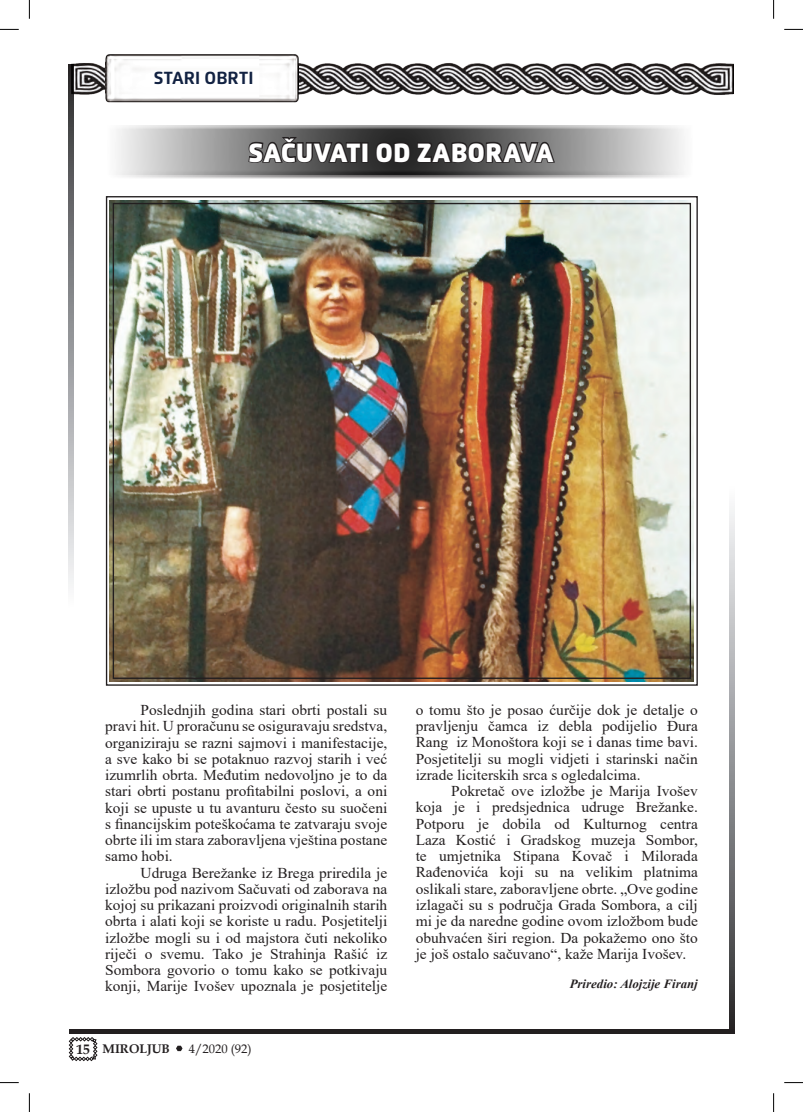
<style>
.page{position:relative;width:803px;height:1112px;background:#fff}
.page>*{position:absolute;margin:0;border:0;box-sizing:border-box;transform-origin:0 0}
.t1{font:900 26.25px "Flexo";color:#fff}
.t2{font:700 17.5px "Flexo";color:#122242}
.t3{font:15px/16.2px "Times New Roman";color:#231f20;text-align:justify}
.t4{font:700 13.75px "Book Antiqua";color:#231f20}
.t5{font:italic 700 12.5px "Times New Roman";color:#231f20}
.t6{font:12.5px "Book Antiqua";color:#231f20}
.t7{font:700 12.5px "Book Antiqua";color:#231f20}
</style>
<div class="page">
<img style="left:71px;top:56px;width:662px;height:48px">
<svg style="left:730px;top:508px;width:3px;height:520px;background:#8f9093"></svg>
<svg style="left:734px;top:507px;width:1px;height:520px"></svg>
<hr style="left:69px;top:1030px;width:666px;height:3px;background:#231f20">
<hr style="left:70px;top:1028px;width:665px;height:1px;background:#231f20">
<svg style="left:70px;top:64px;width:3px;height:522px;background:#8e8f91"></svg>
<svg style="left:68px;top:65px;width:1px;height:522px"></svg>
<svg style="left:69px;top:1037px;width:28px;height:23px"></svg>
<img style="left:106px;top:55px;width:193px;height:47px">
<svg style="left:176px;top:1045px;width:7px;height:5px"></svg>
<div style="left:103px;top:122px;width:594px;height:57px;background:#231f20;opacity:.75"></div>
<svg style="left:247px;top:136px;width:115px;height:28px;background:#454444"></svg>
<div style="left:361px;top:142px;width:7px;height:20px;border:2px solid #231f20"></div>
<svg style="left:375px;top:140px;width:181px;height:24px;background:#393838"></svg>
<img style="left:105px;top:196px;width:593px;height:490px">
<svg style="left:0;top:29px;width:19px;height:1px"></svg>
<svg style="left:784px;top:29px;width:19px;height:1px"></svg>
<svg style="left:0;top:1082px;width:19px;height:1px"></svg>
<svg style="left:784px;top:1082px;width:19px;height:1px"></svg>
<svg style="left:29px;top:0;width:1px;height:19px"></svg>
<svg style="left:29px;top:1093px;width:1px;height:18px"></svg>
<svg style="left:773px;top:0;width:1px;height:19px"></svg>
<svg style="left:773px;top:1093px;width:1px;height:18px"></svg>
<p class="t2" style="left:154px;top:68px;width:101px">STARI OBRTI</p>
<p class="t1" style="left:249px;top:136px;width:306px">SAČUVATI OD ZABORAVA</p>
<p class="t3" style="left:105px;top:701px;width:284px;text-indent:35px">Poslednjih godina stari obrti postali su pravi hit. U proračunu se osiguravaju sredstva, organiziraju se razni sajmovi i manifestacije, a sve kako bi se potaknuo razvoj starih i već izumrlih obrta. Međutim nedovoljno je to da stari obrti postanu profitabilni poslovi, a oni koji se upuste u tu avanturu često su suočeni s financijskim poteškoćama te zatvaraju svoje obrte ili im stara zaboravljena vještina postane samo hobi.</p>
<p class="t3" style="left:105px;top:863px;width:284px;text-indent:35px">Udruga Berežanke iz Brega priredila je izložbu pod nazivom Sačuvati od zaborava na kojoj su prikazani proizvodi originalnih starih obrta i alati koji se koriste u radu. Posjetitelji izložbe mogli su i od majstora čuti nekoliko riječi o svemu. Tako je Strahinja Rašić iz Sombora govorio o tomu kako se potkivaju konji, Marije Ivošev upoznala je posjetitelje</p>
<p class="t4" style="left:76px;top:1039px;width:15px">15</p>
<p class="t7" style="left:103px;top:1039px;width:69px">MIROLJUB</p>
<p class="t6" style="left:189px;top:1039px;width:64px">4/2020 (92)</p>
<p class="t3" style="left:416px;top:701px;width:284px">o tomu što je posao ćurčije dok je detalje o pravljenju čamca iz debla podijelio Đura Rang iz Monoštora koji se i danas time bavi.<br>Posjetitelji su mogli vidjeti i starinski način izrade liciterskih srca s ogledalcima.</p>
<p class="t3" style="left:416px;top:782px;width:284px;text-indent:35px">Pokretač ove izložbe je Marija Ivošev koja je i predsjednica udruge Brežanke.<br>Potporu je dobila od Kulturnog centra Laza Kostić i Gradskog muzeja Sombor, te umjetnika Stipana Kovač i Milorada Rađenovića koji su na velikim platnima oslikali stare, zaboravljene obrte. „Ove godine izlagači su s područja Grada Sombora, a cilj mi je da naredne godine ovom izložbom bude obuhvaćen širi region. Da pokažemo ono što je još ostalo sačuvano“, kaže Marija Ivošev.</p>
<p class="t5" style="left:570px;top:974px;width:130px">Priredio: Alojzije Firanj</p>
</div>
